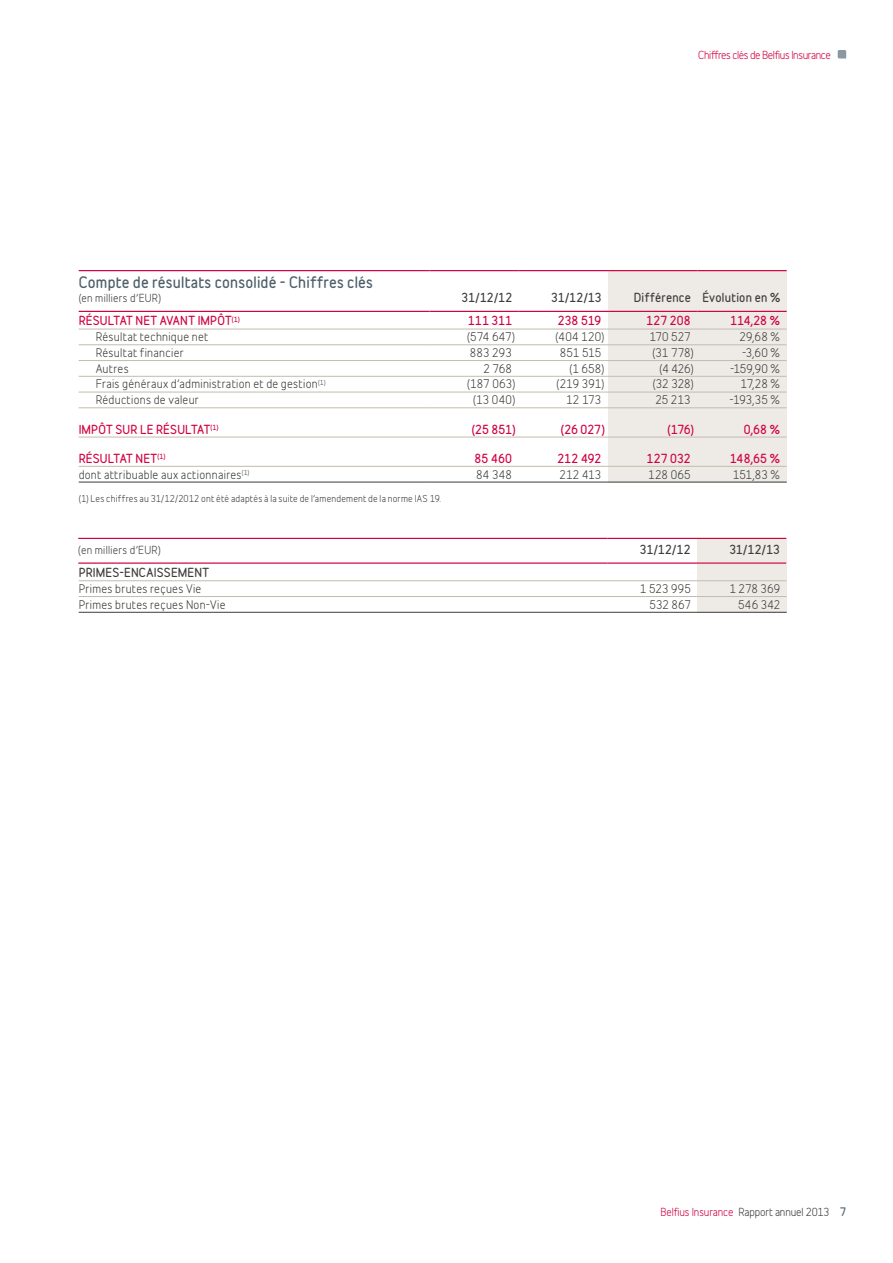
<style>
.page{position:relative;width:893px;height:1263px;background:#fff}
.page>*{position:absolute;margin:0;border:0;box-sizing:border-box;transform-origin:0 0}
.t1{font:700 14.25px "Belfius Alternative";letter-spacing:.015em;color:#4d5f6b}
.t2{font:11.25px/15.8px "Belfius Alternative";letter-spacing:.025em;color:#3c3c3b}
.t3{font:700 11.25px "Belfius Alternative";letter-spacing:.01em;color:#d00242}
.t4{font:700 11.25px "Belfius Alternative";letter-spacing:.02em;color:#3c3c3b}
.t5{font:10.5px "Belfius Alternative";letter-spacing:-.01em;color:#3c3c3b}
.t6{font:10.5px "Belfius Alternative";letter-spacing:.025em;color:#3c3c3b}
.t7{font:10.5px "Belfius Alternative";letter-spacing:-.04em;color:#d00242}
.t8{font:9px "Belfius Alternative";letter-spacing:.02em;color:#3c3c3b}
.s1{font-weight:700;color:#d00242}
.s2{color:#d00242}
.s3{font-weight:700;color:#4d5f6b}
</style>
<div class="page">
<svg style="left:838px;top:50px;width:8px;height:9px"></svg>
<div style="left:697px;top:564px;width:90px;height:48px;background:#eeebe6"></div>
<hr style="left:79px;top:580px;width:529px;height:1px;background:#c3bbaf">
<hr style="left:79px;top:596px;width:529px;height:1px;background:#c3bbaf">
<hr style="left:79px;top:612px;width:529px;height:1px;background:#3c3c3b">
<hr style="left:608px;top:580px;width:179px;height:1px;background:#c3bbaf">
<hr style="left:608px;top:596px;width:179px;height:1px;background:#c3bbaf">
<hr style="left:608px;top:612px;width:179px;height:1px;background:#3c3c3b">
<div style="left:697px;top:538px;width:89px;height:25px;background:#eeebe6"></div>
<hr style="left:78px;top:538px;width:530px;height:1px;background:#d00242">
<hr style="left:78px;top:562px;width:530px;height:2px;background:#d00242">
<hr style="left:608px;top:562px;width:89px;height:2px;background:#d00242">
<hr style="left:697px;top:562px;width:89px;height:2px;background:#d00242">
<hr style="left:608px;top:538px;width:89px;height:1px;background:#d00242">
<hr style="left:697px;top:538px;width:89px;height:1px;background:#d00242">
<div style="left:608px;top:312px;width:179px;height:170px;background:#eeebe6"></div>
<div style="left:608px;top:271px;width:89px;height:40px;background:#eeebe6"></div>
<div style="left:697px;top:271px;width:90px;height:40px;background:#eeebe6"></div>
<hr style="left:79px;top:270px;width:350px;height:1px;background:#d00242">
<hr style="left:79px;top:311px;width:350px;height:1px;background:#d00242">
<hr style="left:429px;top:270px;width:90px;height:1px;background:#d00242">
<hr style="left:429px;top:311px;width:90px;height:1px;background:#d00242">
<hr style="left:519px;top:270px;width:89px;height:1px;background:#d00242">
<hr style="left:519px;top:311px;width:89px;height:1px;background:#d00242">
<hr style="left:608px;top:270px;width:89px;height:1px;background:#d00242">
<hr style="left:608px;top:311px;width:89px;height:1px;background:#d00242">
<hr style="left:697px;top:270px;width:90px;height:1px;background:#d00242">
<hr style="left:697px;top:311px;width:90px;height:1px;background:#d00242">
<hr style="left:79px;top:329px;width:350px;height:1px;background:#c3bbaf">
<hr style="left:79px;top:344px;width:350px;height:1px;background:#c3bbaf">
<hr style="left:79px;top:360px;width:350px;height:1px;background:#c3bbaf">
<hr style="left:79px;top:376px;width:350px;height:1px;background:#c3bbaf">
<hr style="left:79px;top:392px;width:350px;height:1px;background:#c3bbaf">
<hr style="left:79px;top:407px;width:350px;height:1px;background:#c3bbaf">
<hr style="left:79px;top:437px;width:350px;height:1px;background:#c3bbaf">
<hr style="left:79px;top:466px;width:350px;height:1px;background:#c3bbaf">
<hr style="left:79px;top:482px;width:350px;height:1px;background:#3c3c3b">
<hr style="left:429px;top:329px;width:358px;height:1px;background:#c3bbaf">
<hr style="left:429px;top:344px;width:358px;height:1px;background:#c3bbaf">
<hr style="left:429px;top:360px;width:358px;height:1px;background:#c3bbaf">
<hr style="left:429px;top:376px;width:358px;height:1px;background:#c3bbaf">
<hr style="left:429px;top:392px;width:358px;height:1px;background:#c3bbaf">
<hr style="left:429px;top:407px;width:358px;height:1px;background:#c3bbaf">
<hr style="left:429px;top:437px;width:358px;height:1px;background:#c3bbaf">
<hr style="left:429px;top:466px;width:358px;height:1px;background:#c3bbaf">
<hr style="left:429px;top:482px;width:358px;height:1px;background:#3c3c3b">
<p class="t7" style="left:698px;top:46px;width:134px">Chiffres clés de Belfius Insurance</p>
<p class="t1" style="left:79px;top:271px;width:296px">Compte de résultats consolidé - Chiffres clés</p>
<p class="t6" style="left:79px;top:290px;width:84px">(en milliers d’EUR)</p>
<p class="t4" style="left:462px;top:289px;width:52px">31/12/12</p>
<p class="t4" style="left:551px;top:289px;width:52px">31/12/13</p>
<p class="t4" style="left:634px;top:289px;width:148px">Différence Évolution en %</p>
<p class="t2" style="left:96px;top:312px;width:231px;text-indent:-17px"><span class="s1">RÉSULTAT NET AVANT IMPÔT</span><sup>(1)<br></sup>Résultat technique net<br>Résultat financier<br>Autres<br>Frais généraux d’administration et de gestion<sup>(1)<br></sup>Réductions de valeur</p>
<p class="t3" style="left:79px;top:420px;width:141px">IMPÔT SUR LE RÉSULTAT<sup>(1)</sup></p>
<p class="t2" style="left:79px;top:449px;width:172px"><span class="s1">RÉSULTAT NET</span><sup>(1)<br></sup>dont attribuable aux actionnaires<sup>(1)</sup></p>
<p class="t3" style="left:468px;top:312px;width:46px">111 311</p>
<p class="t3" style="left:558px;top:312px;width:45px">238 519</p>
<p class="t3" style="left:646px;top:312px;width:46px">127 208</p>
<p class="t3" style="left:730px;top:312px;width:51px">114,28 %</p>
<p class="t2" style="left:467px;top:328px;width:50px">(574 647)</p>
<p class="t2" style="left:556px;top:328px;width:50px">(404 120)</p>
<p class="t2" style="left:649px;top:328px;width:43px">170 527</p>
<p class="t2" style="left:740px;top:328px;width:42px">29,68 %</p>
<p class="t2" style="left:470px;top:344px;width:44px">883 293</p>
<p class="t2" style="left:560px;top:344px;width:43px">851 515</p>
<p class="t2" style="left:652px;top:344px;width:43px">(31 778)</p>
<p class="t2" style="left:742px;top:344px;width:39px">-3,60 %</p>
<p class="t2" style="left:483px;top:359px;width:30px">2 768</p>
<p class="t2" style="left:569px;top:359px;width:37px">(1 658)</p>
<p class="t2" style="left:659px;top:359px;width:36px">(4 426)</p>
<p class="t2" style="left:730px;top:359px;width:51px">-159,90 %</p>
<p class="t2" style="left:467px;top:375px;width:49px">(187 063)</p>
<p class="t2" style="left:557px;top:375px;width:49px">(219 391)</p>
<p class="t2" style="left:653px;top:375px;width:43px">(32 328)</p>
<p class="t2" style="left:741px;top:375px;width:41px">17,28 %</p>
<p class="t2" style="left:473px;top:391px;width:43px">(13 040)</p>
<p class="t2" style="left:566px;top:391px;width:37px">12 173</p>
<p class="t2" style="left:655px;top:391px;width:37px">25 213</p>
<p class="t2" style="left:730px;top:391px;width:52px">-193,35 %</p>
<p class="t3" style="left:472px;top:420px;width:45px">(25 851)</p>
<p class="t3" style="left:561px;top:420px;width:46px">(26 027)</p>
<p class="t3" style="left:668px;top:420px;width:28px">(176)</p>
<p class="t3" style="left:744px;top:420px;width:38px">0,68 %</p>
<p class="t3" style="left:475px;top:449px;width:39px">85 460</p>
<p class="t3" style="left:557px;top:449px;width:45px">212 492</p>
<p class="t3" style="left:647px;top:449px;width:46px">127 032</p>
<p class="t3" style="left:730px;top:449px;width:51px">148,65 %</p>
<p class="t2" style="left:476px;top:465px;width:37px">84 348</p>
<p class="t2" style="left:559px;top:465px;width:43px">212 413</p>
<p class="t2" style="left:648px;top:465px;width:44px">128 065</p>
<p class="t2" style="left:733px;top:465px;width:49px">151,83 %</p>
<p class="t8" style="left:79px;top:491px;width:364px">(1) Les chiffres au 31/12/2012 ont été adaptés à la suite de l’amendement de la norme IAS 19.</p>
<p class="t6" style="left:78px;top:541px;width:84px">(en milliers d’EUR)</p>
<p class="t4" style="left:640px;top:541px;width:52px">31/12/12</p>
<p class="t4" style="left:729px;top:541px;width:52px">31/12/13</p>
<p class="t4" style="left:79px;top:564px;width:132px">PRIMES-ENCAISSEMENT</p>
<p class="t2" style="left:79px;top:580px;width:148px">Primes brutes reçues Vie<br>Primes brutes reçues Non-Vie</p>
<p class="t2" style="left:640px;top:580px;width:53px">1 523 995</p>
<p class="t2" style="left:729px;top:580px;width:52px">1 278 369</p>
<p class="t2" style="left:649px;top:595px;width:43px">532 867</p>
<p class="t2" style="left:738px;top:595px;width:44px">546 342</p>
<p class="t5" style="left:660px;top:1203px;width:187px"><span class="s2">Belfius Insurance</span> Rapport annuel 2013 <span class="s3">7</span></p>
</div>
